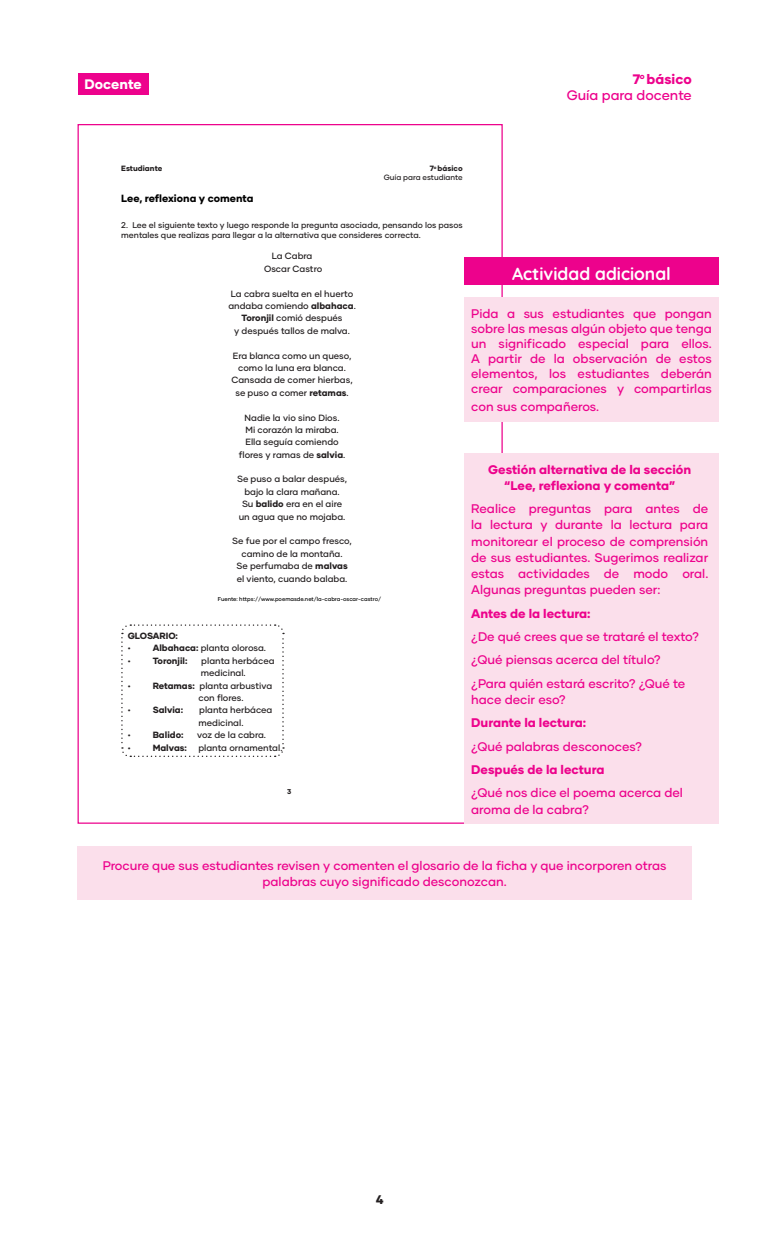
<style>
.page{position:relative;width:765px;height:1260px;background:#fff}
.page>*{position:absolute;margin:0;border:0;box-sizing:border-box;transform-origin:0 0}
.t1{font:700 17.5px "Quicksand";color:#fff}
.t2{font:500 13.75px/16.2px "Gilmer";color:#ed028c;text-align:right}
.t3{font:800 13.75px "Gilmer";color:#fff}
.txt{font:500 12.5px/16.2px "Gilmer";color:#ed028c;text-align:justify}
.txt-2{font:800 12.5px/16.2px "Gilmer";color:#ed028c;text-align:center}
.t4{font:800 12.5px "Gilmer";color:#231f20}
.t5{font:800 10.38px "Gilmer";color:#000}
.t6{font:500 9px/12.4px "Gilmer";color:#231f20;text-align:center}
.t7{font:800 9px/12.4px "Gilmer";color:#231f20}
.t8{font:500 8.38px/10.4px "Gilmer";color:#231f20}
.t9{font:500 7.62px/9px "Gilmer";color:#231f20;text-align:right}
.t10{font:800 7.62px "Gilmer";color:#231f20}
.t11{font:800 7px "Gilmer";color:#231f20}
.t12{font:500 5.5px "Gilmer";color:#000}
.s1{font-weight:800}
.s2{font-weight:500}
</style>
<div class="page">
<div style="left:78px;top:73px;width:70px;height:22px;background:#ed028c"></div>
<svg style="left:121px;top:624px;width:163px;height:133px"></svg>
<div style="left:464px;top:454px;width:255px;height:370px;background:#fbdfeb"></div>
<div style="left:464px;top:257px;width:255px;height:28px;background:#ed028c"></div>
<div style="left:464px;top:297px;width:255px;height:125px;background:#fbdfeb"></div>
<div style="left:78px;top:847px;width:614px;height:53px;background:#fbdfeb"></div>
<p class="t3" style="left:85px;top:76px;width:59px">Docente</p>
<p class="t2" style="left:567px;top:71px;width:127px"><span class="s1">7</span><sup>o</sup> <span class="s1">básico<br></span>Guía para docente</p>
<p class="t10" style="left:121px;top:164px;width:42px">Estudiante</p>
<p class="t9" style="left:384px;top:164px;width:80px"><span class="s1">7</span><sup>o</sup> <span class="s1">básico<br></span>Guía para estudiante</p>
<p class="t5" style="left:121px;top:192px;width:134px">Lee, reflexiona y comenta</p>
<p class="t8" style="left:121px;top:220px;width:343px">2. Lee el siguiente texto y luego responde la pregunta asociada, pensando los pasos mentales que realizas para llegar a la alternativa que consideres correcta.</p>
<p class="t6" style="left:264px;top:250px;width:60px">La Cabra<br>Oscar Castro</p>
<p class="t6" style="left:228px;top:287px;width:129px">La cabra suelta en el huerto andaba comiendo <span class="s1">albahaca</span>.<br><span class="s1">Toronjil</span> comió después<br>y después tallos de malva.</p>
<p class="t6" style="left:232px;top:349px;width:123px">Era blanca como un queso, como la luna era blanca.<br>Cansada de comer hierbas, se puso a comer <span class="s1">retamas</span>.</p>
<p class="t6" style="left:239px;top:411px;width:108px">Nadie la vio sino Dios.<br>Mi corazón la miraba.<br>Ella seguía comiendo flores y ramas de <span class="s1">salvia</span>.</p>
<p class="t6" style="left:237px;top:473px;width:112px">Se puso a balar después, bajo la clara mañana.<br>Su <span class="s1">balido</span> era en el aire un agua que no mojaba.</p>
<p class="t6" style="left:232px;top:535px;width:121px">Se fue por el campo fresco, camino de la montaña.<br>Se perfumaba de <span class="s1">malvas </span>el viento, cuando balaba.</p>
<p class="t12" style="left:218px;top:596px;width:165px">Fuente: https://www.poemasde.net/la-cabra-oscar-castro/</p>
<p class="t7" style="left:128px;top:630px;width:52px">GLOSARIO: <span class="s2">•</span></p>
<p class="t6" style="left:153px;top:642px;width:115px"><span class="s1">Albahaca:</span> planta olorosa.</p>
<p class="t6" style="left:128px;top:654px;width:4px">•</p>
<p class="t7" style="left:153px;top:654px;width:36px">Toronjil:</p>
<p class="t6" style="left:201px;top:654px;width:75px;text-align:left">planta herbácea medicinal.</p>
<p class="t6" style="left:128px;top:679px;width:4px">•</p>
<p class="t6" style="left:199px;top:679px;width:75px;text-align:left;text-indent:-46px"><span class="s1">Retamas:</span> planta arbustiva con flores.</p>
<p class="t6" style="left:128px;top:704px;width:4px">•</p>
<p class="t7" style="left:153px;top:704px;width:32px">Salvia:</p>
<p class="t6" style="left:199px;top:704px;width:75px;text-align:left">planta herbácea medicinal.</p>
<p class="t6" style="left:128px;top:729px;width:4px">•</p>
<p class="t7" style="left:153px;top:729px;width:32px">Balido:</p>
<p class="t6" style="left:197px;top:729px;width:70px">voz de la cabra.</p>
<p class="t6" style="left:128px;top:741px;width:4px">•</p>
<p class="t7" style="left:153px;top:741px;width:36px">Malvas:</p>
<p class="t6" style="left:198px;top:741px;width:86px">planta ornamental.</p>
<p class="t11" style="left:287px;top:787px;width:6px">3</p>
<p class="t1" style="left:512px;top:259px;width:160px">Actividad adicional</p>
<p class="txt" style="left:471px;top:306px;width:242px;line-height:15px">Pida a sus estudiantes que pongan sobre las mesas algún objeto que tenga un significado especial para ellos.<br>A partir de la observación de estos elementos, los estudiantes deberán crear comparaciones y compartirlas</p>
<p class="txt" style="left:471px;top:399px;width:130px">con sus compañeros.</p>
<p class="txt-2" style="left:488px;top:461px;width:205px">Gestión alternativa de la sección “Lee, reflexiona y comenta”</p>
<p class="txt" style="left:471px;top:501px;width:239px">Realice preguntas para antes de la lectura y durante la lectura para monitorear el proceso de comprensión de sus estudiantes. Sugerimos realizar estas actividades de modo oral.<br>Algunas preguntas pueden ser:</p>
<p class="txt-2" style="left:471px;top:605px;width:121px">Antes de la lectura:</p>
<p class="txt" style="left:471px;top:628px;width:229px">¿De qué crees que se trataré el texto?</p>
<p class="txt" style="left:471px;top:652px;width:191px">¿Qué piensas acerca del título?</p>
<p class="txt" style="left:471px;top:675px;width:216px">¿Para quién estará escrito? ¿Qué te hace decir eso?</p>
<p class="txt-2" style="left:471px;top:715px;width:116px">Durante la lectura:</p>
<p class="txt" style="left:471px;top:738px;width:172px">¿Qué palabras desconoces?</p>
<p class="txt-2" style="left:471px;top:761px;width:135px">Después de la lectura</p>
<p class="txt" style="left:471px;top:785px;width:213px">¿Qué nos dice el poema acerca del aroma de la cabra?</p>
<p class="txt" style="left:103px;top:858px;width:565px;text-align:center">Procure que sus estudiantes revisen y comenten el glosario de la ficha y que incorporen otras palabras cuyo significado desconozcan.</p>
<p class="t4" style="left:376px;top:1192px;width:9px">4</p>
</div>
